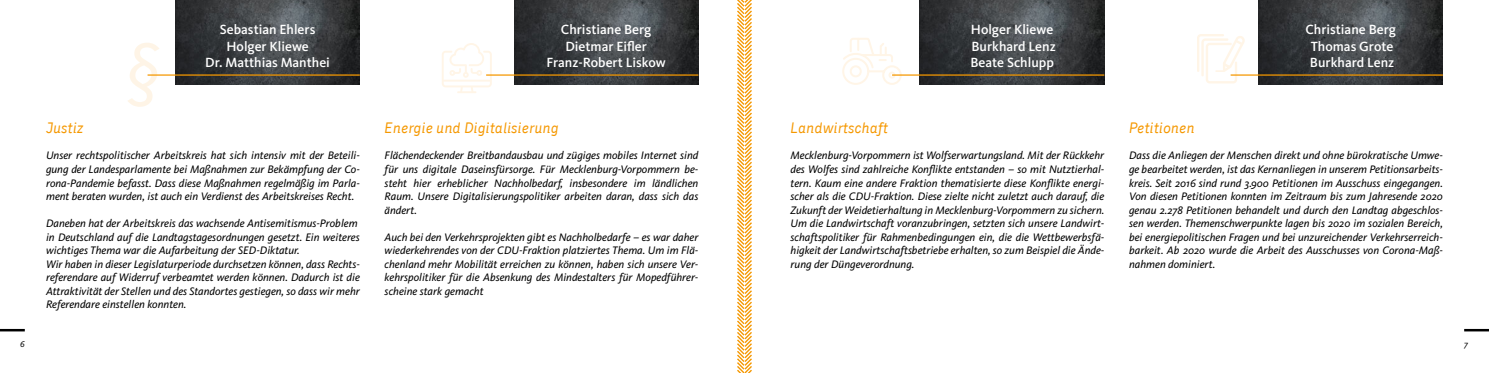
<style>
.page{position:relative;width:1489px;height:373px;background:#fff}
.page>*{position:absolute;margin:0;border:0;box-sizing:border-box;transform-origin:0 0}
.t1{font:italic 15px "CDU Skopex";color:#f59800}
.t2{font:500 13.75px/16.5px "CDU Kievit";color:#fff;text-align:center}
.t3{font:italic 11.25px/13.5px "CDU Kievit";color:#000;text-align:justify}
.t4{font:italic 8.75px "CDU Kievit";color:#000}
</style>
<div class="page">
<hr style="left:1463px;top:328px;width:25px;height:3px;background:#000">
<hr style="left:0;top:328px;width:25px;height:3px;background:#000">
<svg style="left:842px;top:38px;width:60px;height:47px"></svg>
<svg style="left:442px;top:43px;width:50px;height:50px"></svg>
<svg style="left:1197px;top:34px;width:48px;height:49px"></svg>
<svg style="left:128px;top:43px;width:31px;height:64px"></svg>
<svg style="left:514px;top:0;width:184px;height:84px;background:#3d3f41"></svg>
<svg style="left:919px;top:0;width:185px;height:84px;background:#3c3f40"></svg>
<svg style="left:175px;top:0;width:185px;height:84px;background:#3c3e40"></svg>
<svg style="left:1258px;top:0;width:184px;height:84px;background:#3c3f40"></svg>
<hr style="left:147px;top:74px;width:213px;height:1px;background:#f59800">
<hr style="left:486px;top:74px;width:212px;height:1px;background:#f59800">
<hr style="left:1230px;top:74px;width:212px;height:1px;background:#f59800">
<hr style="left:892px;top:74px;width:212px;height:1px;background:#f59800">
<svg style="left:737px;top:0;width:15px;height:372px"></svg>
<p class="t2" style="left:205px;top:22px;width:126px">Sebastian Ehlers<br>Holger Kliewe<br>Dr. Matthias Manthei</p>
<p class="t2" style="left:1305px;top:22px;width:92px">Christiane Berg<br>Thomas Grote<br>Burkhard Lenz</p>
<p class="t2" style="left:546px;top:22px;width:121px">Christiane Berg<br>Dietmar Eifler<br>Franz-Robert Liskow</p>
<p class="t2" style="left:970px;top:22px;width:87px;text-align:left">Holger Kliewe<br>Burkhard Lenz<br>Beate Schlupp</p>
<h1 class="t1" style="left:46px;top:122px;width:39px">Justiz</h1>
<p class="t3" style="left:46px;top:149px;width:315px">Unser rechtspolitischer Arbeitskreis hat sich intensiv mit der Beteili&shy;gung der Landesparlamente bei Maßnahmen zur Bekämpfung der Co&shy;rona-Pandemie befasst. Dass diese Maßnahmen regelmäßig im Parla&shy;ment beraten wurden, ist auch ein Verdienst des Arbeitskreises Recht.</p>
<p class="t3" style="left:46px;top:216px;width:315px;text-align:left">Daneben hat der Arbeitskreis das wachsende Antisemitismus-Problem in Deutschland auf die Landtagstagesordnungen gesetzt. Ein weiteres wichtiges Thema war die Aufarbeitung der SED-Diktatur.<br>Wir haben in dieser Legislaturperiode durchsetzen können, dass Rechts&shy;referendare auf Widerruf verbeamtet werden können. Dadurch ist die Attraktivität der Stellen und des Standortes gestiegen, so dass wir mehr Referendare einstellen konnten.</p>
<h1 class="t1" style="left:384px;top:122px;width:176px">Energie und Digitalisierung</h1>
<p class="t3" style="left:384px;top:149px;width:315px">Flächendeckender Breitbandausbau und zügiges mobiles Internet sind für uns digitale Daseinsfürsorge. Für Mecklenburg-Vorpommern be&shy;steht hier erheblicher Nachholbedarf, insbesondere im ländlichen Raum. Unsere Digitalisierungspolitiker arbeiten daran, dass sich das ändert.</p>
<p class="t3" style="left:384px;top:230px;width:315px">Auch bei den Verkehrsprojekten gibt es Nachholbedarfe – es war daher wiederkehrendes von der CDU-Fraktion platziertes Thema. Um im Flä&shy;chenland mehr Mobilität erreichen zu können, haben sich unsere Ver&shy;kehrspolitiker für die Absenkung des Mindestalters für Mopedführer&shy;scheine stark gemacht</p>
<h1 class="t1" style="left:790px;top:122px;width:99px">Landwirtschaft</h1>
<p class="t3" style="left:790px;top:149px;width:315px">Mecklenburg-Vorpommern ist Wolfserwartungsland. Mit der Rückkehr des Wolfes sind zahlreiche Konflikte entstanden – so mit Nutztierhal&shy;tern. Kaum eine andere Fraktion thematisierte diese Konflikte energi&shy;scher als die CDU-Fraktion. Diese zielte nicht zuletzt auch darauf, die Zukunft der Weidetierhaltung in Mecklenburg-Vorpommern zu sichern.<br>Um die Landwirtschaft voranzubringen, setzten sich unsere Landwirt&shy;schaftspolitiker für Rahmenbedingungen ein, die die Wettbewerbsfä&shy;higkeit der Landwirtschaftsbetriebe erhalten, so zum Beispiel die Ände&shy;rung der Düngeverordnung.</p>
<h1 class="t1" style="left:1129px;top:122px;width:67px">Petitionen</h1>
<p class="t3" style="left:1129px;top:149px;width:315px">Dass die Anliegen der Menschen direkt und ohne bürokratische Umwe&shy;ge bearbeitet werden, ist das Kernanliegen in unserem Petitionsarbeits&shy;kreis. Seit 2016 sind rund 3.900 Petitionen im Ausschuss eingegangen.<br>Von diesen Petitionen konnten im Zeitraum bis zum Jahresende 2020 genau 2.278 Petitionen behandelt und durch den Landtag abgeschlos&shy;sen werden. Themenschwerpunkte lagen bis 2020 im sozialen Bereich, bei energiepolitischen Fragen und bei unzureichender Verkehrserreich&shy;barkeit. Ab 2020 wurde die Arbeit des Ausschusses von Corona-Maß&shy;nahmen dominiert.</p>
<p class="t4" style="left:20px;top:339px;width:6px">6</p>
<p class="t4" style="left:1463px;top:339px;width:5px">7</p>
</div>
